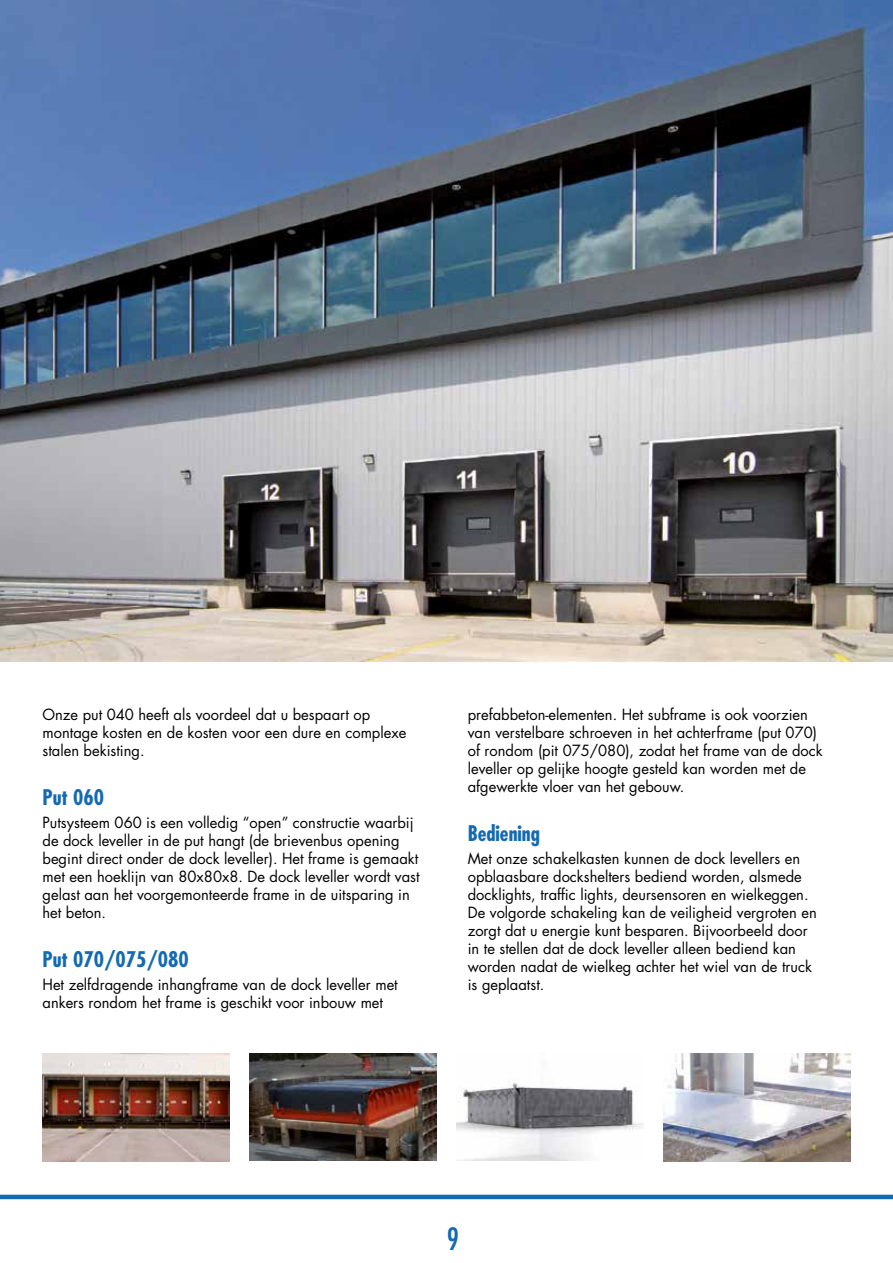
<style>
.page{position:relative;width:893px;height:1263px;background:#fff}
.page>*{position:absolute;margin:0;border:0;box-sizing:border-box;transform-origin:0 0}
.t1{font:condensed 30px "Futura Std";color:#146ab2}
.t2{font:700 condensed 21px "Futura Std";color:#146ab2}
.t3{font:15px/18px "Futura Std";color:#000}
</style>
<div class="page">
<img style="left:0;top:0;width:893px;height:661px">
<img style="left:249px;top:1053px;width:187px;height:107px">
<img style="left:43px;top:1053px;width:186px;height:108px">
<img style="left:456px;top:1078px;width:187px;height:83px">
<img style="left:663px;top:1053px;width:187px;height:108px">
<hr style="left:0;top:1195px;width:893px;height:4px;background:#146ab2">
<p class="t3" style="left:43px;top:706px;width:365px">Onze put 040 heeft als voordeel dat u bespaart op montage kosten en de kosten voor een dure en complexe stalen bekisting.</p>
<h2 class="t2" style="left:43px;top:784px;width:63px">Put 060</h2>
<p class="t3" style="left:43px;top:814px;width:378px">Putsysteem 060 is een volledig “open” constructie waarbij de dock leveller in de put hangt (de brievenbus opening begint direct onder de dock leveller). Het frame is gemaakt met een hoeklijn van 80x80x8. De dock leveller wordt vast gelast aan het voorgemonteerde frame in de uitsparing in het beton.</p>
<h2 class="t2" style="left:43px;top:946px;width:148px">Put 070/075/080</h2>
<p class="t3" style="left:43px;top:976px;width:357px">Het zelfdragende inhangframe van de dock leveller met ankers rondom het frame is geschikt voor inbouw met</p>
<p class="t3" style="left:468px;top:706px;width:357px">prefabbeton-elementen. Het subframe is ook voorzien van verstelbare schroeven in het achterframe (put 070) of rondom (pit 075/080), zodat het frame van de dock leveller op gelijke hoogte gesteld kan worden met de afgewerkte vloer van het gebouw.</p>
<h2 class="t2" style="left:468px;top:820px;width:74px">Bediening</h2>
<p class="t3" style="left:468px;top:850px;width:351px">Met onze schakelkasten kunnen de dock levellers en opblaasbare dockshelters bediend worden, alsmede docklights, traffic lights, deursensoren en wielkeggen.<br>De volgorde schakeling kan de veiligheid vergroten en zorgt dat u energie kunt besparen. Bijvoorbeeld door in te stellen dat de dock leveller alleen bediend kan worden nadat de wielkeg achter het wiel van de truck is geplaatst.</p>
<h1 class="t1" style="left:447px;top:1221px;width:14px">9</h1>
</div>
